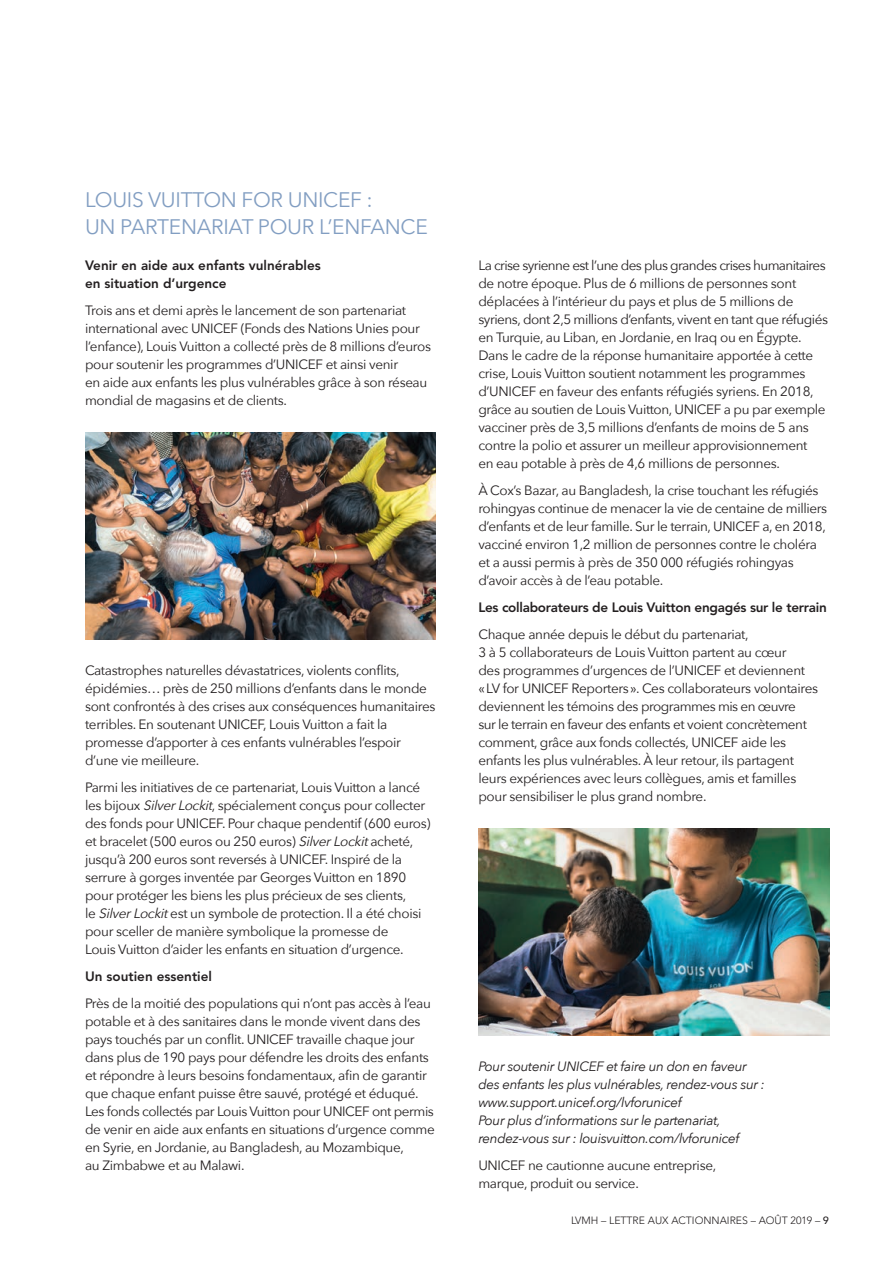
<style>
.page{position:relative;width:893px;height:1263px;background:#fff}
.page>*{position:absolute;margin:0;border:0;box-sizing:border-box;transform-origin:0 0}
.t1{font:21px/27px "Avenir Next";letter-spacing:-.015em;color:#829ec2}
.custom{font:13.5px/18px "Avenir Next";letter-spacing:-.025em;color:#231f20}
.t2{font:italic 13.5px/18px "Avenir Next";letter-spacing:-.025em;color:#231f20}
.t3{font:800 13.5px/18px "Avenir";color:#231f20}
.t4{font:800 13.5px "Avenir";letter-spacing:-.02em;color:#231f20}
.t5{font:300 10.5px "Avenir";color:#231f20}
.s1{font-style:italic}
.s2{font-family:"Avenir Next";font-weight:500}
</style>
<div class="page">
<img style="left:85px;top:432px;width:351px;height:207px">
<img style="left:478px;top:828px;width:351px;height:207px">
<h3 class="t1" style="left:85px;top:185px;width:344px">LOUIS VUITTON FOR UNICEF :<br>UN PARTENARIAT POUR L’ENFANCE</h3>
<h4 class="t3" style="left:85px;top:256px;width:237px">Venir en aide aux enfants vulnérables en situation d’urgence</h4>
<p class="custom" style="left:85px;top:301px;width:347px">Trois ans et demi après le lancement de son partenariat international avec UNICEF (Fonds des Nations Unies pour l’enfance), Louis Vuitton a collecté près de 8 millions d’euros pour soutenir les programmes d’UNICEF et ainsi venir<br>en aide aux enfants les plus vulnérables grâce à son réseau mondial de magasins et de clients.</p>
<p class="custom" style="left:85px;top:661px;width:352px">Catastrophes naturelles dévastatrices, violents conflits, épidémies… près de 250 millions d’enfants dans le monde sont confrontés à des crises aux conséquences humanitaires terribles. En soutenant UNICEF, Louis Vuitton a fait la promesse d’apporter à ces enfants vulnérables l’espoir d’une vie meilleure.</p>
<p class="custom" style="left:85px;top:778px;width:347px">Parmi les initiatives de ce partenariat, Louis Vuitton a lancé les bijoux <span class="s1">SilverLockit</span>, spécialement conçus pour collecter des fonds pour UNICEF. Pour chaque pendentif (600 euros) et bracelet (500 euros ou 250 euros) <span class="s1">SilverLockit</span>acheté, jusqu’à 200 euros sont reversés à UNICEF. Inspiré de la serrure à gorges inventée par Georges Vuitton en 1890 pour protéger les biens les plus précieux de ses clients,<br>le <span class="s1">SilverLockit</span>est un symbole de protection. Il a été choisi pour sceller de manière symbolique la promesse de<br>Louis Vuitton d’aider les enfants en situation d’urgence.</p>
<h4 class="t3" style="left:85px;top:967px;width:128px">Un soutien essentiel</h4>
<p class="custom" style="left:85px;top:994px;width:351px">Près de la moitié des populations qui n’ont pas accès à l’eau potable et à des sanitaires dans le monde vivent dans des pays touchés par un conflit. UNICEF travaille chaque jour dans plus de 190 pays pour défendre les droits des enfants et répondre à leurs besoins fondamentaux, afin de garantir que chaque enfant puisse être sauvé, protégé et éduqué.<br>Les fonds collectés par Louis Vuitton pour UNICEF ont permis de venir en aide aux enfants en situations d’urgence comme en Syrie, en Jordanie, au Bangladesh, au Mozambique,<br>au Zimbabwe et au Malawi.</p>
<p class="custom" style="left:478px;top:256px;width:351px">La crise syrienne est l’une des plus grandes crises humanitaires de notre époque. Plus de 6 millions de personnes sont déplacées à l’intérieur du pays et plus de 5 millions de syriens, dont 2,5 millions d’enfants, vivent en tant que réfugiés en Turquie, au Liban, en Jordanie, en Iraq ou en Égypte.<br>Dans le cadre de la réponse humanitaire apportée à cette crise, Louis Vuitton soutient notamment les programmes d’UNICEF en faveur des enfants réfugiés syriens. En 2018, grâce au soutien de Louis Vuitton, UNICEF a pu par exemple vacciner près de 3,5 millions d’enfants de moins de 5 ans contre la polio et assurer un meilleur approvisionnement<br>en eau potable à près de 4,6 millions de personnes.</p>
<p class="custom" style="left:478px;top:481px;width:350px">À Cox’s Bazar, au Bangladesh, la crise touchant les réfugiés rohingyas continue de menacer la vie de centaine de milliers d’enfants et de leur famille. Sur le terrain, UNICEF a, en 2018, vacciné environ 1,2 million de personnes contre le choléra et a aussi permis à près de 350 000 réfugiés rohingyas d’avoir accès à de l’eau potable.</p>
<h4 class="t4" style="left:478px;top:599px;width:350px">Les collaborateurs de Louis Vuitton engagés sur le terrain</h4>
<p class="custom" style="left:478px;top:625px;width:341px">Chaque année depuis le début du partenariat,<br>3 à 5 collaborateurs de Louis Vuitton partent au cœur<br>des programmes d’urgences de l’UNICEF et deviennent<br>« LV for UNICEF Reporters ». Ces collaborateurs volontaires deviennent les témoins des programmes mis en œuvre<br>sur le terrain en faveur des enfants et voient concrètement comment, grâce aux fonds collectés, UNICEF aide les enfants les plus vulnérables. À leur retour, ils partagent leurs expériences avec leurs collègues, amis et familles pour sensibiliser le plus grand nombre.</p>
<p class="t2" style="left:478px;top:1057px;width:288px">Pour soutenir UNICEF et faire un don en faveur des enfants les plus vulnérables, rendez- vous sur : www.support.unicef.org/lvforunicef</p>
<p class="t2" style="left:478px;top:1111px;width:263px">Pour plus d’informations sur le partenariat, rendez- vous sur : louisvuitton.com/lvforunicef</p>
<p class="custom" style="left:478px;top:1156px;width:239px">UNICEF ne cautionne aucune entreprise, marque, produit ou service.</p>
<p class="t5" style="left:571px;top:1214px;width:260px">LVMH – LETTRE AUX ACTIONNAIRES – AOÛT 2019 – <span class="s2">9</span></p>
</div>
